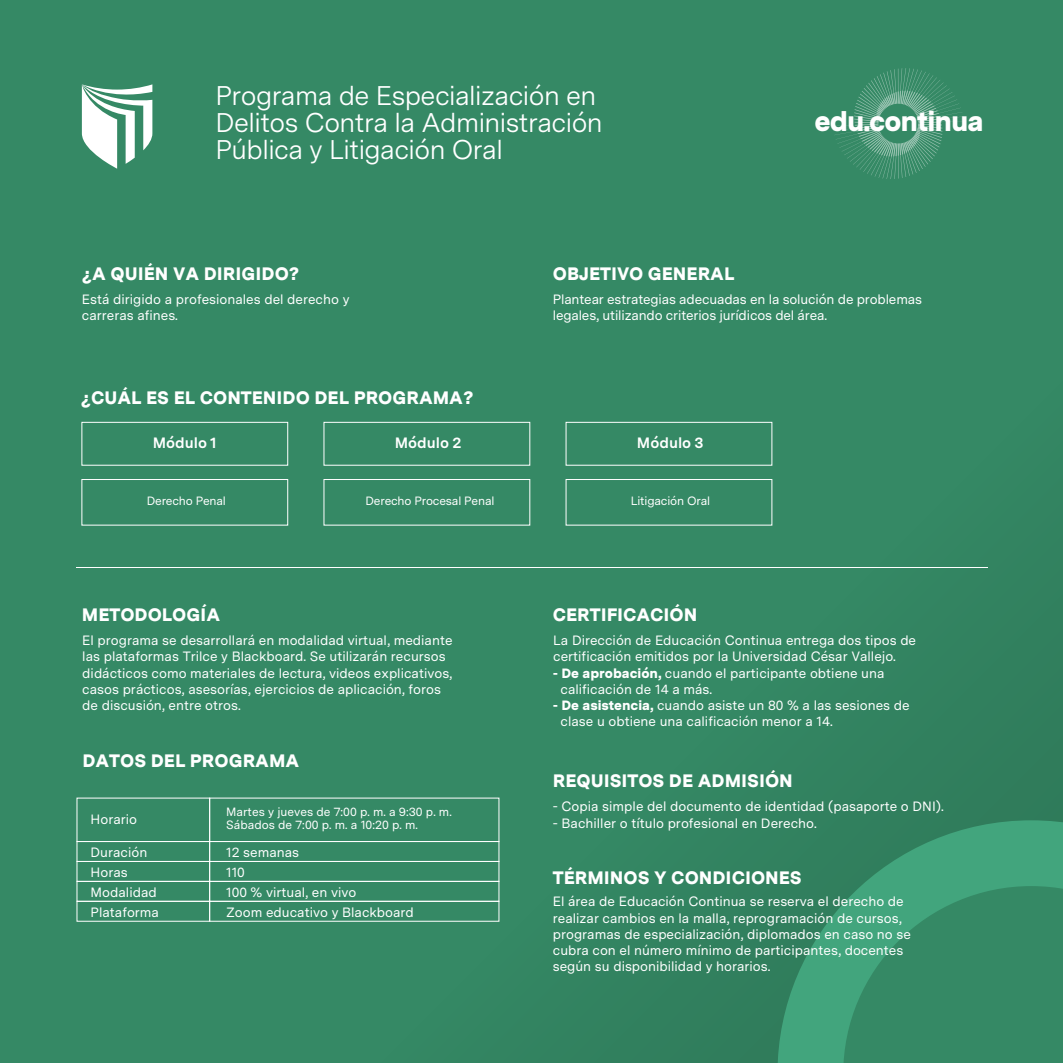
<style>
.page{position:relative;width:1063px;height:1063px;background:#358965}
.page>*{position:absolute;margin:0;border:0;box-sizing:border-box;transform-origin:0 0}
.t1{font:900 28.05px "Messina Sans";letter-spacing:-.035em;color:#fff}
.t2{font:27px/27px "Messina Sans";letter-spacing:-.02em;color:#fff}
.t3{font:900 18px "Messina Sans";color:#fff}
.t4{font:700 15px "Messina Sans";color:#fff}
.t5{font:13.5px/16.2px "Messina Sans";color:#fff}
.t6{font:12px/13.5px "Messina Sans";letter-spacing:-.015em;color:#fff}
.s1{font-weight:900}
</style>
<div class="page">
<svg style="left:377px;top:421px;width:686px;height:642px"></svg>
<svg style="left:82px;top:84px;width:70px;height:85px"></svg>
<div style="left:82px;top:422px;width:206px;height:44px;border:1px solid #fff"></div>
<div style="left:82px;top:479px;width:206px;height:47px;border:1px solid #fff"></div>
<div style="left:324px;top:422px;width:206px;height:44px;border:1px solid #fff"></div>
<div style="left:324px;top:479px;width:206px;height:47px;border:1px solid #fff"></div>
<div style="left:566px;top:422px;width:206px;height:44px;border:1px solid #fff"></div>
<div style="left:566px;top:479px;width:206px;height:47px;border:1px solid #fff"></div>
<svg style="left:777px;top:820px;width:286px;height:243px;fill:#42a57d"></svg>
<svg style="left:843px;top:886px;width:220px;height:177px"></svg>
<svg style="left:832px;top:68px;width:132px;height:111px"></svg>
<hr style="left:76px;top:567px;width:912px;height:1px;background:#fff">
<div style="left:77px;top:841px;width:133px;height:21px;border:1px solid #fff"></div>
<div style="left:209px;top:841px;width:290px;height:21px;border:1px solid #fff"></div>
<div style="left:77px;top:861px;width:133px;height:21px;border:1px solid #fff"></div>
<div style="left:209px;top:861px;width:290px;height:21px;border:1px solid #fff"></div>
<div style="left:77px;top:881px;width:133px;height:21px;border:1px solid #fff"></div>
<div style="left:209px;top:881px;width:290px;height:21px;border:1px solid #fff"></div>
<div style="left:77px;top:901px;width:133px;height:21px;border:1px solid #fff"></div>
<div style="left:209px;top:901px;width:290px;height:21px;border:1px solid #fff"></div>
<h2 class="t2" style="left:215px;top:81px;width:389px">Programa de Especialización en<br>Delitos Contra la Administración<br>Pública y Litigación Oral</h2>
<h1 class="t1" style="left:814px;top:100px;width:171px">edu.continua</h1>
<h3 class="t3" style="left:82px;top:260px;width:219px">¿A QUIÉN VA DIRIGIDO?</h3>
<p class="t5" style="left:82px;top:291px;width:269px">Está dirigido a profesionales del derecho y carreras afines.</p>
<h3 class="t3" style="left:81px;top:384px;width:394px">¿CUÁL ES EL CONTENIDO DEL PROGRAMA?</h3>
<p class="t4" style="left:153px;top:432px;width:66px">Módulo 1</p>
<p class="t4" style="left:395px;top:432px;width:68px">Módulo 2</p>
<p class="t6" style="left:147px;top:494px;width:81px">Derecho Penal</p>
<p class="t6" style="left:365px;top:494px;width:131px">Derecho Procesal Penal</p>
<h3 class="t3" style="left:82px;top:601px;width:140px">METODOLOGÍA</h3>
<p class="t5" style="left:82px;top:632px;width:372px">El programa se desarrollará en modalidad virtual, mediante las plataformas Trilce y Blackboard. Se utilizarán recursos didácticos como materiales de lectura, videos explicativos, casos prácticos, asesorías, ejercicios de aplicación, foros de discusión, entre otros.</p>
<h3 class="t3" style="left:82px;top:747px;width:218px">DATOS DEL PROGRAMA</h3>
<p class="t5" style="left:91px;top:811px;width:48px">Horario</p>
<p class="t6" style="left:226px;top:804px;width:227px">Martes y jueves de 7:00 p. m. a 9:30 p. m.<br>Sábados de 7:00 p. m. a 10:20 p. m.</p>
<p class="t5" style="left:91px;top:843px;width:58px">Duración</p>
<p class="t5" style="left:226px;top:843px;width:74px">12 semanas</p>
<p class="t5" style="left:91px;top:863px;width:39px">Horas</p>
<p class="t5" style="left:226px;top:863px;width:20px">110</p>
<p class="t5" style="left:91px;top:883px;width:68px">Modalidad</p>
<p class="t5" style="left:226px;top:883px;width:132px">100 % virtual, en vivo</p>
<p class="t5" style="left:91px;top:903px;width:70px">Plataforma</p>
<p class="t5" style="left:226px;top:903px;width:189px">Zoom educativo y Blackboard</p>
<h3 class="t3" style="left:553px;top:260px;width:183px">OBJETIVO GENERAL</h3>
<p class="t5" style="left:553px;top:291px;width:371px">Plantear estrategias adecuadas en la solución de problemas legales, utilizando criterios jurídicos del área.</p>
<p class="t4" style="left:637px;top:432px;width:68px">Módulo 3</p>
<p class="t6" style="left:631px;top:494px;width:81px">Litigación Oral</p>
<h3 class="t3" style="left:553px;top:601px;width:146px">CERTIFICACIÓN</h3>
<p class="t5" style="left:553px;top:632px;width:364px">La Dirección de Educación Continua entrega dos tipos de certificación emitidos por la Universidad César Vallejo.</p>
<p class="t5" style="left:561px;top:664px;width:325px;text-indent:-7px"><span class="s1">- De aprobación,</span> cuando el participante obtiene una calificación de 14 a más.</p>
<p class="t5" style="left:561px;top:697px;width:351px;text-indent:-7px"><span class="s1">- De asistencia,</span> cuando asiste un 80 % a las sesiones de clase u obtiene una calificación menor a 14.</p>
<h3 class="t3" style="left:553px;top:767px;width:242px">REQUISITOS DE ADMISIÓN</h3>
<p class="t5" style="left:553px;top:798px;width:392px">- Copia simple del documento de identidad (pasaporte o DNI).</p>
<p class="t5" style="left:553px;top:814px;width:265px">- Bachiller o título profesional en Derecho.</p>
<h3 class="t3" style="left:553px;top:865px;width:250px">TÉRMINOS Y CONDICIONES</h3>
<p class="t5" style="left:553px;top:893px;width:360px">El área de Educación Continua se reserva el derecho de realizar cambios en la malla, reprogramación de cursos, programas de especialización, diplomados en caso no se cubra con el número mínimo de participantes, docentes según su disponibilidad y horarios.</p>
</div>
